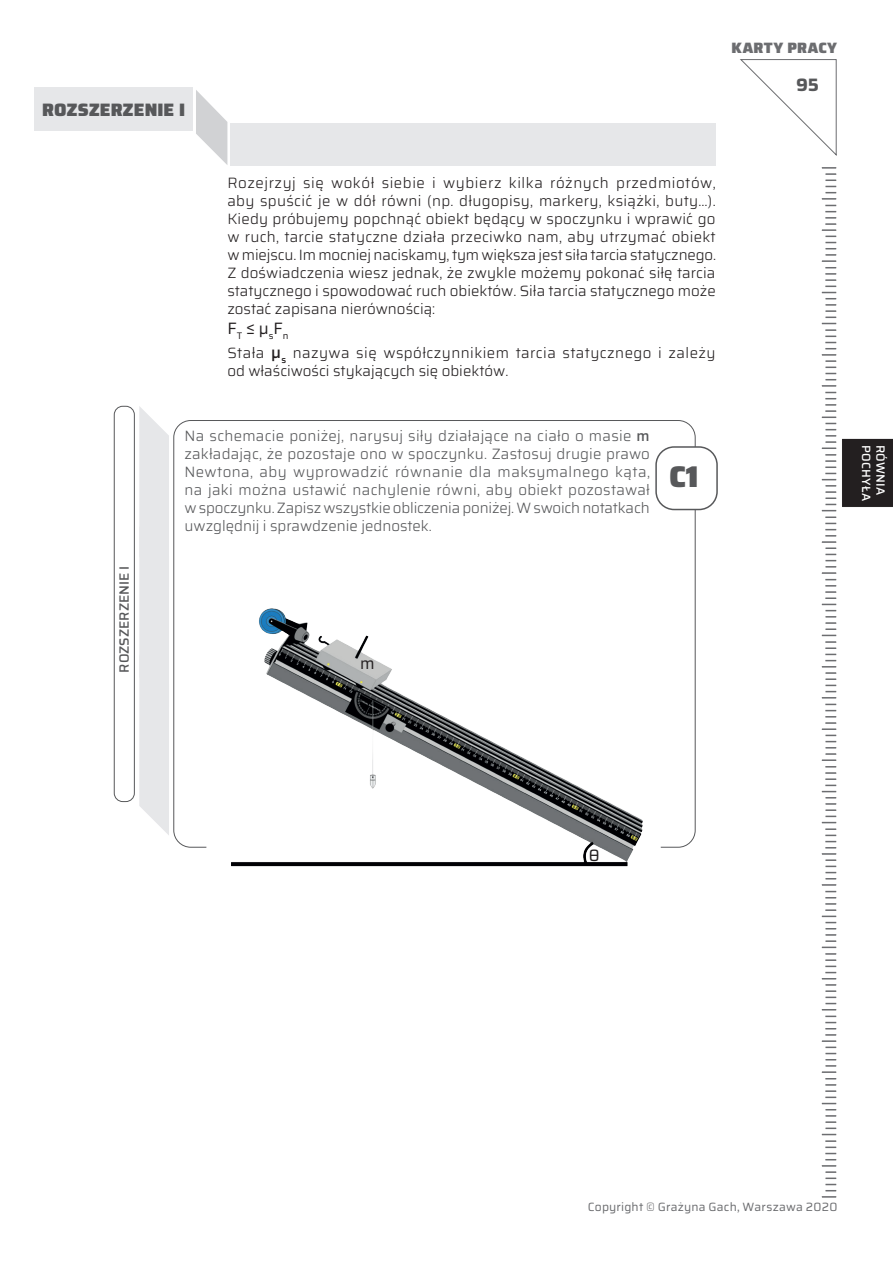
<style>
.page{position:relative;width:893px;height:1263px;background:#fff}
.page>*{position:absolute;margin:0;border:0;box-sizing:border-box;transform-origin:0 0}
.t1{font:900 30px "Saira";color:#57585a}
.t2{font:900 18px "Saira";color:#57585a}
.t3{font:700 18px "Saira";color:#57585a}
.t4{font:16.5px "Saira";color:#231f20}
.t5{font:300 15px/18px "Saira";color:#231f20;text-align:justify}
.t6{font:300 15px/18px "Saira";color:#57585a;text-align:justify}
.t7{font:300 15px/18px "Saira";letter-spacing:.025em;color:#231f20}
.t8{font:900 15px "Saira";letter-spacing:.03em;color:#6c6d70}
.t9{font:500 13.5px "Saira";color:#57585a}
.t10{font:12px "Saira";letter-spacing:.02em;color:#6c6d70}
.t11{font:500 12px "Saira";letter-spacing:.03em;color:#fff}
.s1{font-weight:500;font-size:16.5px}
.s2{font-weight:500}
</style>
<div class="page">
<svg style="left:822px;top:704px;width:14px;height:494px"></svg>
<svg style="left:740px;top:59px;width:97px;height:97px"></svg>
<svg style="left:822px;top:167px;width:71px;height:531px"></svg>
<div style="left:231px;top:123px;width:485px;height:42px;background:#e6e7e9"></div>
<svg style="left:196px;top:90px;width:31px;height:75px"></svg>
<div style="left:35px;top:88px;width:158px;height:43px;background:#e6e7e9"></div>
<div style="left:139px;top:406px;width:30px;height:429px;background:#e6e7e9"></div>
<div style="left:114px;top:406px;width:21px;height:396px;border:1px solid #57585a;border-radius:9px"></div>
<div style="left:655px;top:446px;width:63px;height:64px;border:2px solid #57585a;border-radius:18px"></div>
<img style="left:231px;top:608px;width:412px;height:259px">
<p class="t2" style="left:42px;top:95px;width:144px">ROZSZERZENIE I</p>
<p class="t8" style="left:732px;top:36px;width:107px">KARTY PRACY</p>
<p class="t3" style="left:796px;top:71px;width:25px">95</p>
<p class="t9" style="left:114px;top:673px;width:108px;rotate:-90deg">ROZSZERZENIE I</p>
<p class="t5" style="left:227px;top:173px;width:490px">Rozejrzyj się wokół siebie i wybierz kilka różnych przedmiotów, aby spuścić je w dół równi (np. długopisy, markery, książki, buty…).<br>Kiedy próbujemy popchnąć obiekt będący w spoczynku i wprawić go w ruch, tarcie statyczne działa przeciwko nam, aby utrzymać obiekt w miejscu. Im mocniej naciskamy, tym większa jest siła tarcia statycznego.<br>Z doświadczenia wiesz jednak, że zwykle możemy pokonać siłę tarcia statycznego i spowodować ruch obiektów. Siła tarcia statycznego może zostać zapisana nierównością:</p>
<p class="t4" style="left:227px;top:315px;width:63px">F<sub>T</sub> ≤ μ<sub>s</sub>F<sub>n</sub></p>
<p class="t7" style="left:227px;top:343px;width:490px">Stała <span class="s1">μ</span><sub>s</sub> nazywa się współczynnikiem tarcia statycznego i zależy od właściwości stykających się obiektów.</p>
<p class="t6" style="left:185px;top:427px;width:467px">Na schemacie poniżej, narysuj siły działające na ciało o masie <span class="s2">m </span>zakładając, że pozostaje ono w spoczynku. Zastosuj drugie prawo Newtona, aby wyprowadzić równanie dla maksymalnego kąta, na jaki można ustawić nachylenie równi, aby obiekt pozostawał w spoczynku. Zapisz wszystkie obliczenia poniżej. W swoich notatkach uwzględnij i sprawdzenie jednostek.</p>
<h1 class="t1" style="left:669px;top:453px;width:31px">C1</h1>
<p class="t4" style="left:360px;top:651px;width:16px">m</p>
<p class="t11" style="left:875px;top:445px;width:58px;rotate:90deg">POCHYŁA</p>
<p class="t11" style="left:890px;top:445px;width:52px;rotate:90deg">RÓWNIA</p>
<p class="t4" style="left:589px;top:842px;width:12px">0</p>
<p class="t10" style="left:588px;top:1198px;width:251px">Copyright © Grażyna Gach, Warszawa 2020</p>
</div>
